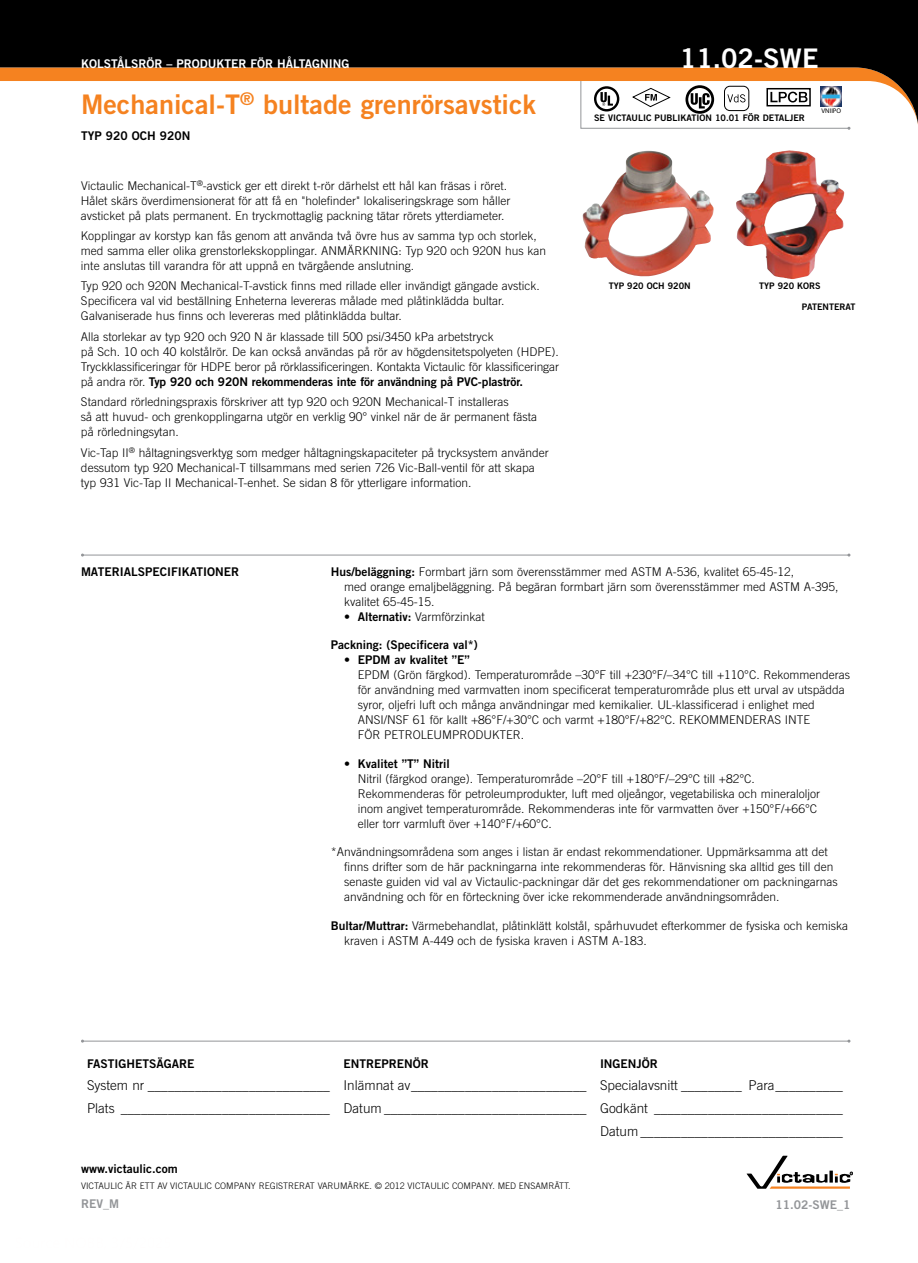
<style>
.page{position:relative;width:918px;height:1263px;background:#fff}
.page>*{position:absolute;margin:0;border:0;box-sizing:border-box;transform-origin:0 0}
.t1{font:27px "Trade Gothic LT Std Bd 2";color:#f58220}
.t2{font:27px "Trade Gothic LT Std Bd 2";color:#fff}
.t3{font:300 13.5px/22.6px "Trade Gothic LT Std";color:#000;text-align:right}
.t4{font:300 12px/15px "Trade Gothic LT Std";color:#000}
.t5{font:12px "Trade Gothic LT Std Bd 2";color:#000}
.t6{font:12px "Trade Gothic LT Std Bd 2";color:#fff}
.t7{font:12px "Trade Gothic LT Std Bd 2";color:#939598}
.t8{font:300 9px "Trade Gothic LT Std";color:#000}
.t9{font:9px "Trade Gothic LT Std Bd 2";color:#000}
.t10{font:6.75px "Myriad Pro";color:#000}
.s1{font-family:"Trade Gothic LT Std";font-weight:300}
.s2{font-family:"Trade Gothic LT Std Bd 2";font-weight:400}
</style>
<div class="page">
<hr style="left:82px;top:555px;width:767px;height:1px;background:#939598">
<svg style="left:0;top:0;width:918px;height:129px;fill:#000"></svg>
<svg style="left:747px;top:1156px;width:106px;height:33px"></svg>
<hr style="left:82px;top:1041px;width:767px;height:1px;background:#939598">
<img style="left:736px;top:150px;width:108px;height:129px">
<img style="left:583px;top:151px;width:131px;height:126px">
<svg style="left:580px;top:80px;width:270px;height:50px"></svg>
<div style="left:766px;top:88px;width:45px;height:18px;border:2px solid #000"></div>
<img style="left:821px;top:86px;width:21px;height:21px">
<p class="t6" style="left:81px;top:56px;width:270px">KOLSTÅLSRÖR – PRODUKTER FÖR HÅLTAGNING</p>
<h1 class="t2" style="left:680px;top:42px;width:140px">11.02-SWE</h1>
<h1 class="t1" style="left:81px;top:88px;width:457px">Mechanical-T<sup>®</sup> bultade grenrörsavstick</h1>
<p class="t5" style="left:81px;top:128px;width:111px">TYP 920 OCH 920N</p>
<p class="t4" style="left:81px;top:178px;width:431px">Victaulic Mechanical-T<sup>®</sup>-avstick ger ett direkt t-rör därhelst ett hål kan fräsas i röret.<br>Hålet skärs överdimensionerat för att få en "holefinder" lokaliseringskrage som håller avsticket på plats permanent. En tryckmottaglig packning tätar rörets ytterdiameter.</p>
<p class="t4" style="left:81px;top:228px;width:467px">Kopplingar av korstyp kan fås genom att använda två övre hus av samma typ och storlek, med samma eller olika grenstorlekskopplingar. ANMÄRKNING: Typ 920 och 920N hus kan inte anslutas till varandra för att uppnå en tvärgående anslutning.</p>
<p class="t4" style="left:81px;top:278px;width:460px">Typ 920 och 920N Mechanical-T-avstick finns med rillade eller invändigt gängade avstick.<br>Specificera val vid beställning Enheterna levereras målade med plåtinklädda bultar.<br>Galvaniserade hus finns och levereras med plåtinklädda bultar.</p>
<p class="t4" style="left:81px;top:329px;width:480px">Alla storlekar av typ 920 och 920 N är klassade till 500 psi/3450 kPa arbetstryck<br>på Sch. 10 och 40 kolstålrör. De kan också användas på rör av högdensitetspolyeten (HDPE).<br>Tryckklassificeringar för HDPE beror på rörklassificeringen. Kontakta Victaulic för klassificeringar</p>
<p class="t5" style="left:81px;top:374px;width:444px"><span class="s1">på andra rör.</span> Typ 920 och 920N rekommenderas inte för användning på PVC-plaströr.</p>
<p class="t4" style="left:81px;top:394px;width:458px">Standard rörledningspraxis förskriver att typ 920 och 920N Mechanical-T installeras<br>så att huvud- och grenkopplingarna utgör en verklig 90° vinkel när de är permanent fästa på rörledningsytan.</p>
<p class="t4" style="left:81px;top:445px;width:469px">Vic-Tap II<sup>®</sup> håltagningsverktyg som medger håltagningskapaciteter på trycksystem använder dessutom typ 920 Mechanical-T tillsammans med serien 726 Vic-Ball-ventil för att skapa typ 931 Vic-Tap II Mechanical-T-enhet. Se sidan 8 för ytterligare information.</p>
<p class="t9" style="left:594px;top:112px;width:212px">SE VICTAULIC PUBLIKATION 10.01 FÖR DETALJER</p>
<p class="t10" style="left:822px;top:106px;width:21px">VNIIPO</p>
<p class="t9" style="left:609px;top:281px;width:84px">TYP 920 OCH 920N</p>
<p class="t9" style="left:759px;top:281px;width:63px">TYP 920 KORS</p>
<p class="t9" style="left:802px;top:301px;width:55px">PATENTERAT</p>
<p class="t5" style="left:81px;top:564px;width:160px">MATERIALSPECIFIKATIONER</p>
<p class="t4" style="left:344px;top:564px;width:496px;text-indent:-14px"><span class="s2">Hus/beläggning:</span> Formbart järn som överensstämmer med ASTM A-536, kvalitet 65-45-12,<br>med orange emaljbeläggning. På begäran formbart järn som överensstämmer med ASTM A-395, kvalitet 65-45-15.</p>
<p class="t4" style="left:344px;top:609px;width:142px">• <span class="s2">Alternativ:</span> Varmförzinkat</p>
<p class="t5" style="left:331px;top:637px;width:149px">Packning: (Specificera val*)</p>
<p class="t5" style="left:344px;top:652px;width:127px"><span class="s1">•</span> EPDM av kvalitet ”E”</p>
<p class="t4" style="left:358px;top:667px;width:494px">EPDM (Grön färgkod). Temperaturområde –30°F till +230°F/–34°C till +110°C. Rekommenderas för användning med varmvatten inom specificerat temperaturområde plus ett urval av utspädda syror, oljefri luft och många användningar med kemikalier. UL-klassificerad i enlighet med ANSI/NSF 61 för kallt +86°F/+30°C och varmt +180°F/+82°C. REKOMMENDERAS INTE<br>FÖR PETROLEUMPRODUKTER.</p>
<p class="t5" style="left:344px;top:756px;width:107px"><span class="s1">•</span> Kvalitet ”T” Nitril</p>
<p class="t4" style="left:358px;top:771px;width:464px">Nitril (färgkod orange). Temperaturområde –20°F till +180°F/–29°C till +82°C.<br>Rekommenderas för petroleumprodukter, luft med oljeångor, vegetabiliska och mineraloljor inom angivet temperaturområde. Rekommenderas inte för varmvatten över +150°F/+66°C eller torr varmluft över +140°F/+60°C.</p>
<p class="t4" style="left:344px;top:844px;width:495px;text-indent:-14px">*Användningsområdena som anges i listan är endast rekommendationer. Uppmärksamma att det finns drifter som de här packningarna inte rekommenderas för. Hänvisning ska alltid ges till den senaste guiden vid val av Victaulic-packningar där det ges rekommendationer om packningarnas användning och för en förteckning över icke rekommenderade användningsområden.</p>
<p class="t4" style="left:344px;top:918px;width:505px;text-indent:-14px"><span class="s2">Bultar/Muttrar:</span> Värmebehandlat, plåtinklätt kolstål, spårhuvudet efterkommer de fysiska och kemiska kraven i ASTM A-449 och de fysiska kraven i ASTM A-183.</p>
<p class="t5" style="left:87px;top:1056px;width:109px">FASTIGHETSÄGARE</p>
<p class="t5" style="left:344px;top:1056px;width:87px">ENTREPRENÖR</p>
<p class="t5" style="left:600px;top:1056px;width:59px">INGENJÖR</p>
<p class="t3" style="left:87px;top:1074px;width:757px">System nr ___________________________ Inlämnat av__________________________ Specialavsnitt _________ Para__________<br>Plats _______________________________ Datum ______________________________ Godkänt ____________________________<br>Datum ______________________________</p>
<p class="t5" style="left:81px;top:1161px;width:98px">www.victaulic.com</p>
<p class="t8" style="left:81px;top:1181px;width:491px">VICTAULIC ÄR ETT AV VICTAULIC COMPANY REGISTRERAT VARUMÄRKE. © 2012 VICTAULIC COMPANY. MED ENSAMRÄTT.</p>
<p class="t7" style="left:81px;top:1197px;width:40px">REV_M</p>
<p class="t7" style="left:776px;top:1197px;width:76px">11.02-SWE_1</p>
</div>
